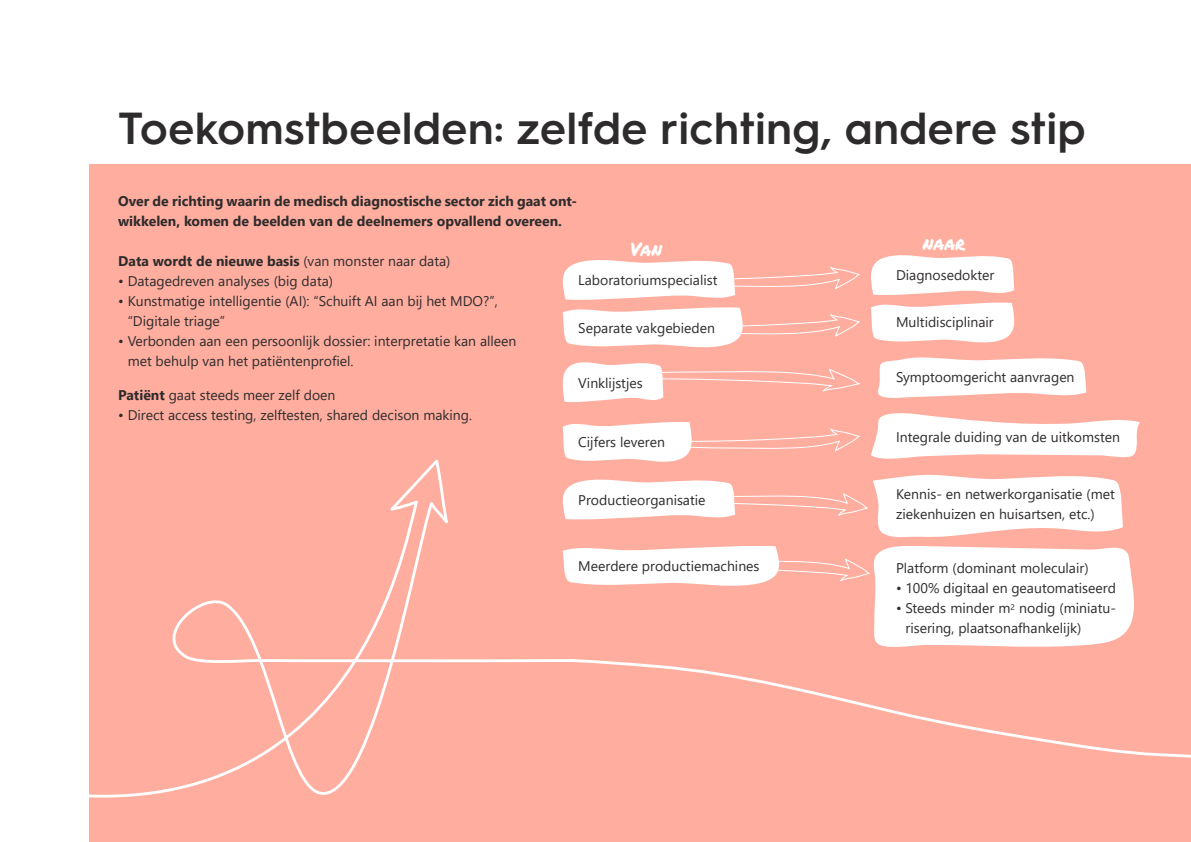
<style>
.page{position:relative;width:1191px;height:842px;background:#fff}
.page>*{position:absolute;margin:0;border:0;box-sizing:border-box;transform-origin:0 0}
.t1{font:600 45px "Hurme Geometric Sans 3";color:#2e2b2c}
.t2{font:18.8px "Permanent Marker";color:#fff}
.t3{font:14px/20px "Segoe UI";color:#2e2b2c}
.t4{font:700 14px/20px "Segoe UI";color:#2e2b2c}
.s1{font-weight:400}
.s2{font-weight:700}
</style>
<div class="page">
<div style="left:90px;top:164px;width:1101px;height:678px;background:#fead9e"></div>
<svg style="left:89px;top:455px;width:480px;height:387px"></svg>
<svg style="left:562px;top:260px;width:298px;height:40px"></svg>
<svg style="left:871px;top:255px;width:143px;height:40px;background:#fef5f3"></svg>
<svg style="left:563px;top:307px;width:297px;height:41px"></svg>
<svg style="left:871px;top:302px;width:144px;height:41px;background:#fef3f0"></svg>
<svg style="left:562px;top:362px;width:298px;height:40px"></svg>
<svg style="left:878px;top:357px;width:208px;height:41px;background:#fef3f1"></svg>
<svg style="left:563px;top:422px;width:297px;height:42px"></svg>
<svg style="left:871px;top:413px;width:269px;height:46px"></svg>
<svg style="left:569px;top:659px;width:622px;height:99px"></svg>
<svg style="left:558px;top:474px;width:576px;height:177px"></svg>
<p class="t1" style="left:118px;top:96px;width:969px">Toekomstbeelden: zelfde richting, andere stip</p>
<p class="t4" style="left:118px;top:190px;width:460px">Over de richting waarin de medisch diagnostische sector zich gaat ont&shy;wikkelen, komen de beelden van de deelnemers opvallend overeen.</p>
<p class="t4" style="left:118px;top:250px;width:334px">Data wordt de nieuwe basis <span class="s1">(van monster naar data)</span></p>
<p class="t3" style="left:118px;top:269px;width:216px">• Datagedreven analyses (big data)</p>
<p class="t3" style="left:128px;top:289px;width:371px;text-indent:-10px">• Kunstmatige intelligentie (AI): “Schuift AI aan bij het MDO?”, “Digitale triage”</p>
<p class="t3" style="left:128px;top:329px;width:390px;text-indent:-10px">• Verbonden aan een persoonlijk dossier: interpretatie kan alleen met behulp van het patiëntenprofiel.</p>
<p class="t3" style="left:118px;top:384px;width:219px"><span class="s2">Patiënt</span> gaat steeds meer zelf doen</p>
<p class="t3" style="left:118px;top:404px;width:355px">• Direct access testing, zelftesten, shared decison making.</p>
<p class="t2" style="left:630px;top:235px;width:33px">Van</p>
<p class="t2" style="left:922px;top:230px;width:44px">naar</p>
<p class="t3" style="left:578px;top:269px;width:141px">Laboratoriumspecialist</p>
<p class="t3" style="left:896px;top:264px;width:100px">Diagnosedokter</p>
<p class="t3" style="left:578px;top:316px;width:138px">Separate vakgebieden</p>
<p class="t3" style="left:896px;top:311px;width:99px">Multidisciplinair</p>
<p class="t3" style="left:578px;top:371px;width:66px">Vinklijstjes</p>
<p class="t3" style="left:896px;top:366px;width:180px">Symptoomgericht aanvragen</p>
<p class="t3" style="left:578px;top:431px;width:88px">Cijfers leveren</p>
<p class="t3" style="left:896px;top:425px;width:225px">Integrale duiding van de uitkomsten</p>
<p class="t3" style="left:578px;top:489px;width:129px">Productieorganisatie</p>
<p class="t3" style="left:896px;top:483px;width:220px">Kennis- en netwerkorganisatie (met ziekenhuizen en huisartsen, etc.)</p>
<p class="t3" style="left:578px;top:555px;width:183px">Meerdere productiemachines</p>
<p class="t3" style="left:896px;top:556px;width:194px">Platform (dominant moleculair)</p>
<p class="t3" style="left:896px;top:576px;width:221px">• 100% digitaal en geautomatiseerd</p>
<p class="t3" style="left:905px;top:596px;width:212px;text-indent:-10px">• Steeds minder m<sup>2</sup> nodig (miniatu&shy;risering, plaatsonafhankelijk)</p>
</div>
